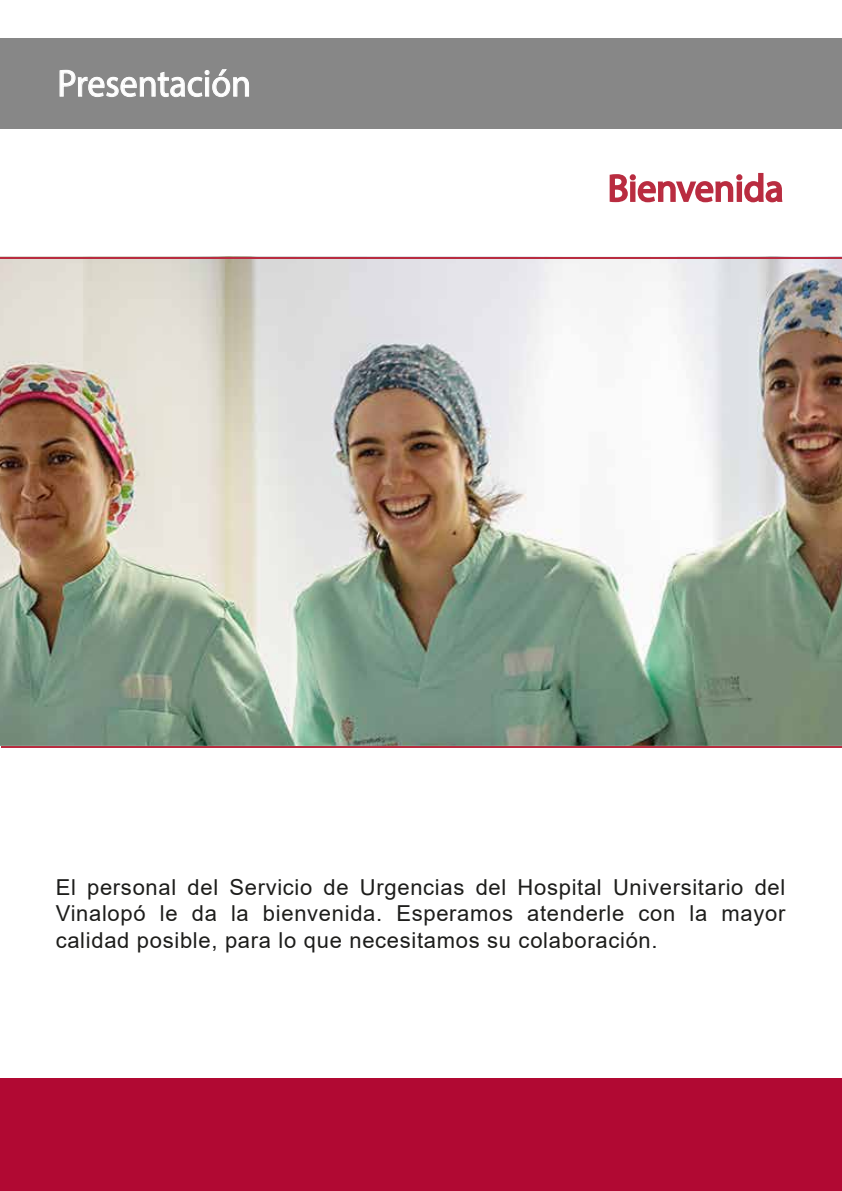
<style>
.page{position:relative;width:842px;height:1191px;background:#fff}
.page>*{position:absolute;margin:0;border:0;box-sizing:border-box;transform-origin:0 0}
.t1{font:38.2px "Myriad Pro";color:#fff;scale:.94 1}
.t2{font:38px "Myriad Pro";color:#b92c40}
.t3{font:22px/26.4px "Arial";letter-spacing:.03em;color:#1d1d1b;text-align:justify}
</style>
<div class="page">
<img style="left:0;top:256px;width:842px;height:490px">
<svg style="left:609px;top:172px;width:174px;height:31px"></svg>
<hr style="left:0;top:257px;width:842px;height:2px;background:#b92c40">
<hr style="left:1px;top:746px;width:841px;height:2px;background:#b92c40">
<div style="left:0;top:38px;width:842px;height:91px;background:#878787"></div>
<svg style="left:59px;top:69px;width:190px;height:29px"></svg>
<div style="left:1px;top:1079px;width:841px;height:112px;background:#b10933"></div>
<h1 class="t1" style="left:57px;top:60px;width:208px">Presentación</h1>
<h2 class="t2" style="left:608px;top:165px;width:177px">Bienvenida</h2>
<p class="t3" style="left:56px;top:873px;width:731px">El personal del Servicio de Urgencias del Hospital Universitario del Vinalopó le da la bienvenida. Esperamos atenderle con la mayor calidad posible, para lo que necesitamos su colaboración.</p>
</div>
